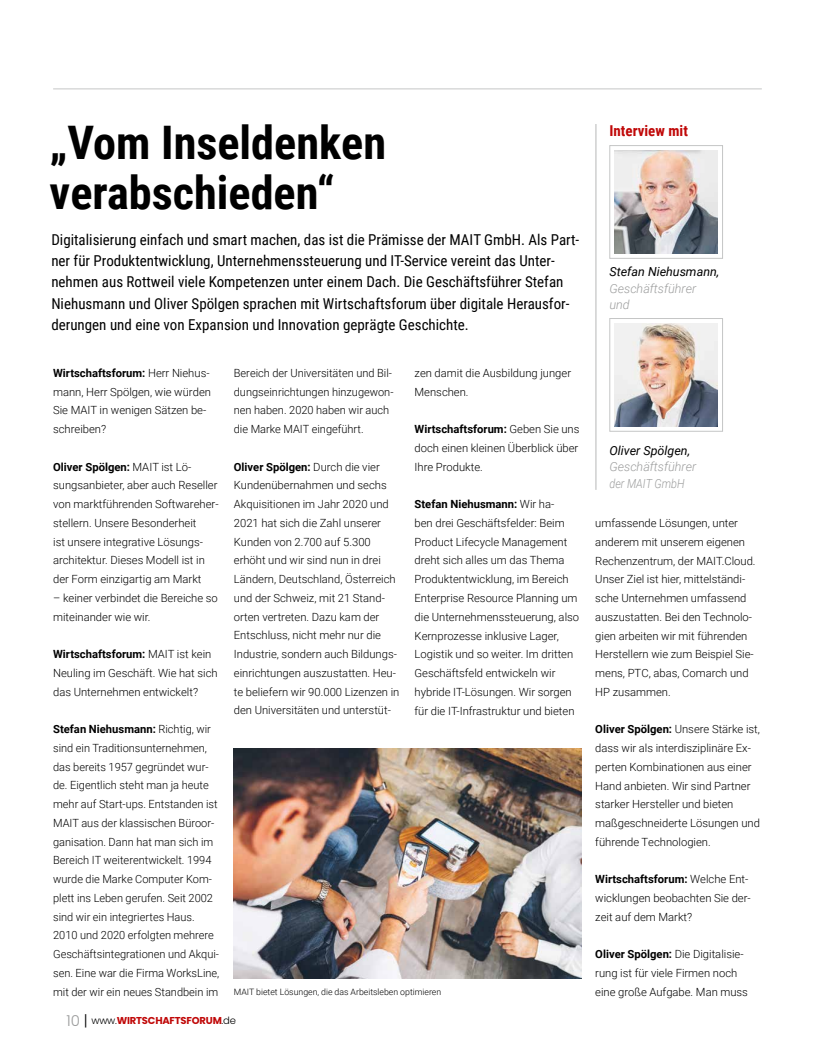
<style>
.page{position:relative;width:815px;height:1063px;background:#fff}
.page>*{position:absolute;margin:0;border:0;box-sizing:border-box;transform-origin:0 0}
.t1{font:700 46.25px/50px "Roboto Condensed";color:#000}
.t2{font:15px/21.2px "Roboto Condensed";color:#000}
.t3{font:700 15px "Roboto Condensed";color:#c00808}
.t4{font:italic 300 12.5px/16.2px "Roboto";color:#9c9d9d}
.t5{font:italic 12.5px "Roboto";color:#000}
.t6{font:300 11.25px/18.8px "Roboto";color:#000}
.t7{font:700 10px "Poppins";letter-spacing:-.02em;color:#c00808}
.t8{font:300 8.75px "Roboto";color:#000}
.s1{font-weight:700}
.s2{font-weight:300;font-size:15px;color:#9c9d9d}
.s3{font-weight:300;font-size:15px;color:#000}
.s4{font-weight:300;color:#000}
</style>
<div class="page">
<hr style="left:53px;top:89px;width:709px;height:1px;background:#c5c6c6">
<img style="left:234px;top:748px;width:347px;height:231px">
<svg style="left:609px;top:145px;width:114px;height:114px"></svg>
<img style="left:615px;top:151px;width:103px;height:102px">
<svg style="left:609px;top:318px;width:114px;height:114px"></svg>
<img style="left:615px;top:324px;width:103px;height:102px">
<hr style="left:595px;top:124px;width:2px;height:366px;background:#c5c6c6">
<h1 class="t1" style="left:50px;top:116px;width:338px">„Vom Inseldenken verabschieden“</h1>
<p class="t2" style="left:51px;top:228px;width:529px">Digitalisierung einfach und smart machen, das ist die Prämisse der MAIT GmbH. Als Part&shy;ner für Produktentwicklung, Unternehmenssteuerung und IT-Service vereint das Unter&shy;nehmen aus Rottweil viele Kompetenzen unter einem Dach. Die Geschäftsführer Stefan Niehusmann und Oliver Spölgen sprachen mit Wirtschaftsforum über digitale Herausfor&shy;derungen und eine von Expansion und Innovation geprägte Geschichte.</p>
<p class="t6" style="left:53px;top:363px;width:159px"><span class="s1">Wirtschaftsforum:</span> Herr Niehus&shy;mann, Herr Spölgen, wie würden<br>Sie MAIT in wenigen Sätzen be&shy;schreiben?</p>
<p class="t6" style="left:53px;top:457px;width:167px"><span class="s1">Oliver Spölgen:</span> MAIT ist Lö&shy;sungsanbieter, aber auch Reseller von marktführenden Softwareher&shy;stellern. Unsere Besonderheit<br>ist unsere integrative Lösungs&shy;architektur. Dieses Modell ist in der Form einzigartig am Markt</p>
<p class="t6" style="left:53px;top:588px;width:166px">– keiner verbindet die Bereiche so miteinander wie wir.</p>
<p class="t6" style="left:53px;top:644px;width:166px"><span class="s1">Wirtschaftsforum:</span> MAIT ist kein<br>Neuling im Geschäft. Wie hat sich das Unternehmen entwickelt?</p>
<p class="t6" style="left:53px;top:719px;width:168px"><span class="s1">Stefan Niehusmann:</span> Richtig, wir sind ein Traditionsunternehmen, das bereits 1957 gegründet wur&shy;de. Eigentlich steht man ja heute mehr auf Start-ups. Entstanden ist MAIT aus der klassischen Büroor&shy;ganisation. Dann hat man sich im Bereich IT weiterentwickelt. 1994 wurde die Marke Computer Kom&shy;plett ins Leben gerufen. Seit 2002 sind wir ein integriertes Haus.<br>2010 und 2020 erfolgten mehrere Geschäftsintegrationen und Akqui&shy;sen. Eine war die Firma WorksLine, mit der wir ein neues Standbein im</p>
<p class="t6" style="left:234px;top:363px;width:161px">Bereich der Universitäten und Bil&shy;dungseinrichtungen hinzugewon&shy;nen haben. 2020 haben wir auch die Marke MAIT eingeführt.</p>
<p class="t6" style="left:234px;top:457px;width:167px"><span class="s1">Oliver Spölgen:</span> Durch die vier<br>Kundenübernahmen und sechs<br>Akquisitionen im Jahr 2020 und<br>2021 hat sich die Zahl unserer<br>Kunden von 2.700 auf 5.300 erhöht und wir sind nun in drei<br>Ländern, Deutschland, Österreich und der Schweiz, mit 21 Stand&shy;orten vertreten. Dazu kam der<br>Entschluss, nicht mehr nur die<br>Industrie, sondern auch Bildungs&shy;einrichtungen auszustatten. Heu&shy;te beliefern wir 90.000 Lizenzen in den Universitäten und unterstüt-</p>
<p class="t6" style="left:415px;top:363px;width:158px">zen damit die Ausbildung junger<br>Menschen.</p>
<p class="t6" style="left:415px;top:419px;width:166px;text-align:justify"><span class="s1">Wirtschaftsforum:</span> Geben Sie uns doch einen kleinen Überblick über Ihre Produkte.</p>
<p class="t6" style="left:415px;top:494px;width:166px"><span class="s1">Stefan Niehusmann:</span> Wir ha-<br>ben drei Geschäftsfelder: Beim<br>Product Lifecycle Management dreht sich alles um das Thema<br>Produktentwicklung, im Bereich<br>Enterprise Resource Planning um die Unternehmenssteuerung, also<br>Kernprozesse inklusive Lager,<br>Logistik und so weiter. Im dritten<br>Geschäftsfeld entwickeln wir hybride IT-Lösungen. Wir sorgen für die IT-Infrastruktur und bieten</p>
<p class="t8" style="left:234px;top:986px;width:209px">MAIT bietet Lösungen, die das Arbeitsleben optimieren</p>
<p class="t7" style="left:67px;top:1015px;width:171px"><span class="s2">10</span> <span class="s3">|</span> <span class="s4">www.</span>WIRTSCHAFTSFORUM<span class="s4">.de</span></p>
<h2 class="t3" style="left:609px;top:120px;width:80px">Interview mit</h2>
<p class="t5" style="left:609px;top:263px;width:111px">Stefan Niehusmann,</p>
<p class="t4" style="left:609px;top:280px;width:88px">Geschäftsführer und</p>
<p class="t5" style="left:609px;top:442px;width:82px">Oliver Spölgen,</p>
<p class="t4" style="left:609px;top:458px;width:88px">Geschäftsführer der MAIT GmbH</p>
<p class="t6" style="left:595px;top:513px;width:162px">umfassende Lösungen, unter anderem mit unserem eigenen<br>Rechenzentrum, der MAIT.Cloud.<br>Unser Ziel ist hier, mittelständi&shy;sche Unternehmen umfassend auszustatten. Bei den Technolo&shy;gien arbeiten wir mit führenden<br>Herstellern wie zum Beispiel Sie&shy;mens, PTC, abas, Comarch und<br>HP zusammen.</p>
<p class="t6" style="left:595px;top:719px;width:166px"><span class="s1">Oliver Spölgen:</span> Unsere Stärke ist, dass wir als interdisziplinäre Ex&shy;perten Kombinationen aus einer<br>Hand anbieten. Wir sind Partner starker Hersteller und bieten maßgeschneiderte Lösungen und führende Technologien.</p>
<p class="t6" style="left:595px;top:870px;width:157px"><span class="s1">Wirtschaftsforum:</span> Welche Ent&shy;wicklungen beobachten Sie der&shy;zeit auf dem Markt?</p>
<p class="t6" style="left:595px;top:945px;width:154px"><span class="s1">Oliver Spölgen:</span> Die Digitalisie&shy;rung ist für viele Firmen noch eine große Aufgabe. Man muss</p>
</div>
